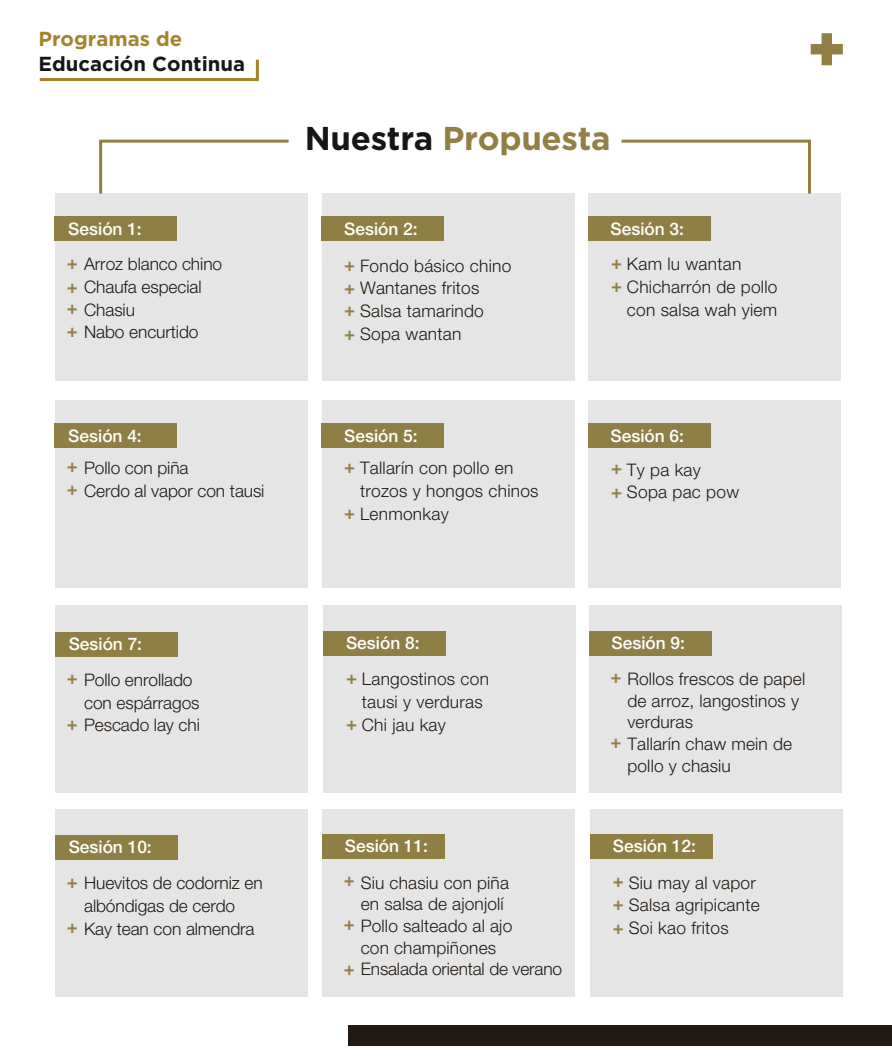
<style>
.page{position:relative;width:892px;height:1063px;background:#fff}
.page>*{position:absolute;margin:0;border:0;box-sizing:border-box;transform-origin:0 0}
.t1{font:700 33px "Gotham";letter-spacing:-.01em;color:#927f45}
.t2{font:700 20.25px "Gotham";color:#151619}
.t3{font:700 20.25px "Gotham";color:#a3842e}
.t4{font:700 18.45px "Helvetica Neue LT Std";color:#927f45}
.t5{font:300 17.25px/22.6px "Helvetica Neue LT Std";letter-spacing:.01em;color:#201914}
.t6{font:500 17.25px "Helvetica Neue LT Std";color:#fff}
.t7{font:300 17.25px "Helvetica Neue LT Std";letter-spacing:-.01em;color:#201914}
.s1{font-weight:500;color:#fff}
.s2{font-weight:700;font-size:18.45px;color:#927f45}
.s3{color:#181614}
</style>
<div class="page">
<div style="left:323px;top:606px;width:253px;height:187px;background:#e5e5e5"></div>
<div style="left:323px;top:631px;width:123px;height:25px;background:#907f45"></div>
<div style="left:55px;top:606px;width:253px;height:187px;background:#e5e5e5"></div>
<div style="left:55px;top:632px;width:123px;height:24px;background:#907f45"></div>
<div style="left:588px;top:401px;width:253px;height:187px;background:#e5e5e5"></div>
<div style="left:588px;top:423px;width:122px;height:25px;background:#907f45"></div>
<div style="left:322px;top:401px;width:252px;height:187px;background:#e5e5e5"></div>
<div style="left:321px;top:423px;width:123px;height:25px;background:#907f45"></div>
<div style="left:588px;top:194px;width:253px;height:187px;background:#e5e5e5"></div>
<div style="left:588px;top:216px;width:122px;height:25px;background:#907f45"></div>
<div style="left:322px;top:194px;width:252px;height:187px;background:#e5e5e5"></div>
<div style="left:321px;top:216px;width:123px;height:25px;background:#907f45"></div>
<div style="left:55px;top:401px;width:253px;height:187px;background:#e5e5e5"></div>
<div style="left:55px;top:423px;width:122px;height:25px;background:#907f45"></div>
<div style="left:55px;top:194px;width:253px;height:187px;background:#e5e5e5"></div>
<div style="left:55px;top:216px;width:122px;height:25px;background:#907f45"></div>
<svg style="left:618px;top:139px;width:194px;height:55px"></svg>
<svg style="left:98px;top:139px;width:194px;height:55px"></svg>
<svg style="left:811px;top:33px;width:32px;height:32px"></svg>
<svg style="left:39px;top:59px;width:220px;height:22px"></svg>
<div style="left:348px;top:1025px;width:544px;height:21px;background:#201914"></div>
<div style="left:589px;top:606px;width:253px;height:187px;background:#e5e5e5"></div>
<div style="left:589px;top:631px;width:122px;height:25px;background:#907f45"></div>
<div style="left:590px;top:809px;width:253px;height:187px;background:#e5e5e5"></div>
<div style="left:590px;top:835px;width:122px;height:24px;background:#907f45"></div>
<div style="left:55px;top:809px;width:253px;height:187px;background:#e5e5e5"></div>
<div style="left:55px;top:835px;width:123px;height:25px;background:#907f45"></div>
<div style="left:322px;top:809px;width:253px;height:187px;background:#e5e5e5"></div>
<div style="left:322px;top:835px;width:122px;height:24px;background:#907f45"></div>
<p class="t3" style="left:39px;top:27px;width:145px">Programas de</p>
<p class="t2" style="left:39px;top:52px;width:208px">Educación Continua</p>
<p class="t5" style="left:67px;top:211px;width:157px;line-height:35.2px"><span class="s1">Sesión 1:<br></span><span class="s2">+</span> Arroz blanco chino</p>
<p class="t5" style="left:67px;top:275px;width:136px"><span class="s2">+</span> Chaufa especial <span class="s2">+</span> Chasiu<br><span class="s2">+</span> Nabo encurtido</p>
<p class="t6" style="left:68px;top:426px;width:75px">Sesión 4:</p>
<p class="t4" style="left:67px;top:454px;width:13px">+</p>
<p class="t5" style="left:67px;top:479px;width:199px"><span class="s2">+</span> Cerdo al vapor con tausi</p>
<p class="t5" style="left:84px;top:457px;width:106px">Pollo con piña</p>
<h1 class="t1" style="left:305px;top:119px;width:307px"><span class="s3">Nuestra</span> Propuesta</h1>
<p class="t5" style="left:344px;top:210px;width:169px;line-height:36.6px"><span class="s1">Sesión 2:<br></span><span class="s2">+</span> Fondo básico chino</p>
<p class="t5" style="left:344px;top:299px;width:141px"><span class="s2">+</span> Salsa tamarindo <span class="s2">+</span> Sopa wantan</p>
<p class="t5" style="left:344px;top:277px;width:137px"><span class="s2">+</span> Wantanes fritos</p>
<p class="t5" style="left:344px;top:420px;width:171px;line-height:32.2px"><span class="s1">Sesión 5:<br></span><span class="s2">+</span> Tallarín con pollo en</p>
<p class="t5" style="left:344px;top:502px;width:106px"><span class="s2">+</span> Lenmonkay</p>
<p class="t5" style="left:360px;top:479px;width:180px">trozos y hongos chinos</p>
<p class="t6" style="left:611px;top:219px;width:75px">Sesión 3:</p>
<p class="t4" style="left:611px;top:251px;width:13px">+</p>
<p class="t5" style="left:611px;top:275px;width:168px"><span class="s2">+</span> Chicharrón de pollo</p>
<p class="t5" style="left:627px;top:252px;width:116px">Kam lu wantan</p>
<p class="t5" style="left:627px;top:298px;width:152px">con salsa wah yiem</p>
<p class="t6" style="left:611px;top:426px;width:75px">Sesión 6:</p>
<p class="t4" style="left:611px;top:456px;width:13px">+</p>
<p class="t5" style="left:611px;top:481px;width:129px"><span class="s2">+</span> Sopa pac pow</p>
<p class="t5" style="left:627px;top:458px;width:75px">Ty pa kay</p>
<p class="t5" style="left:67px;top:626px;width:127px;line-height:35.8px"><span class="s1">Sesión 7:<br></span><span class="s2">+</span> Pollo enrollado</p>
<p class="t5" style="left:67px;top:713px;width:135px"><span class="s2">+</span> Pescado lay chi</p>
<p class="t5" style="left:84px;top:691px;width:117px">con espárragos</p>
<p class="t5" style="left:67px;top:829px;width:197px;line-height:35.8px"><span class="s1">Sesión 10:<br></span><span class="s2">+</span> Huevitos de codorniz en</p>
<p class="t5" style="left:67px;top:917px;width:189px"><span class="s2">+</span> Kay tean con almendra</p>
<p class="t5" style="left:84px;top:894px;width:153px">albóndigas de cerdo</p>
<p class="t5" style="left:346px;top:624px;width:144px;line-height:36.5px"><span class="s1">Sesión 8:<br></span><span class="s2">+</span> Langostinos con</p>
<p class="t5" style="left:346px;top:690px;width:138px;text-indent:16px">tausi y verduras <span class="s2">+</span> Chi jau kay</p>
<p class="t6" style="left:345px;top:836px;width:85px">Sesión 11:</p>
<p class="t5" style="left:361px;top:871px;width:150px">Siu chasiu con piña</p>
<p class="t5" style="left:361px;top:893px;width:145px">en salsa de ajonjolí</p>
<p class="t5" style="left:361px;top:914px;width:153px">Pollo salteado al ajo</p>
<p class="t5" style="left:361px;top:936px;width:137px">con champiñones</p>
<p class="t7" style="left:344px;top:959px;width:220px"><span class="s2">+</span> Ensalada oriental de verano</p>
<p class="t4" style="left:344px;top:868px;width:13px">+</p>
<p class="t4" style="left:344px;top:912px;width:13px">+</p>
<p class="t6" style="left:612px;top:632px;width:75px">Sesión 9:</p>
<p class="t5" style="left:627px;top:668px;width:179px;line-height:21.6px">Rollos frescos de papel de arroz, langostinos y verduras<br>Tallarín chaw mein de pollo y chasiu</p>
<p class="t4" style="left:611px;top:665px;width:13px">+</p>
<p class="t4" style="left:611px;top:730px;width:13px">+</p>
<p class="t5" style="left:613px;top:828px;width:145px;line-height:36.5px"><span class="s1">Sesión 12:<br></span><span class="s2">+</span> Siu may al vapor</p>
<p class="t5" style="left:613px;top:894px;width:148px"><span class="s2">+</span> Salsa agripicante <span class="s2">+</span> Soi kao fritos</p>
</div>
